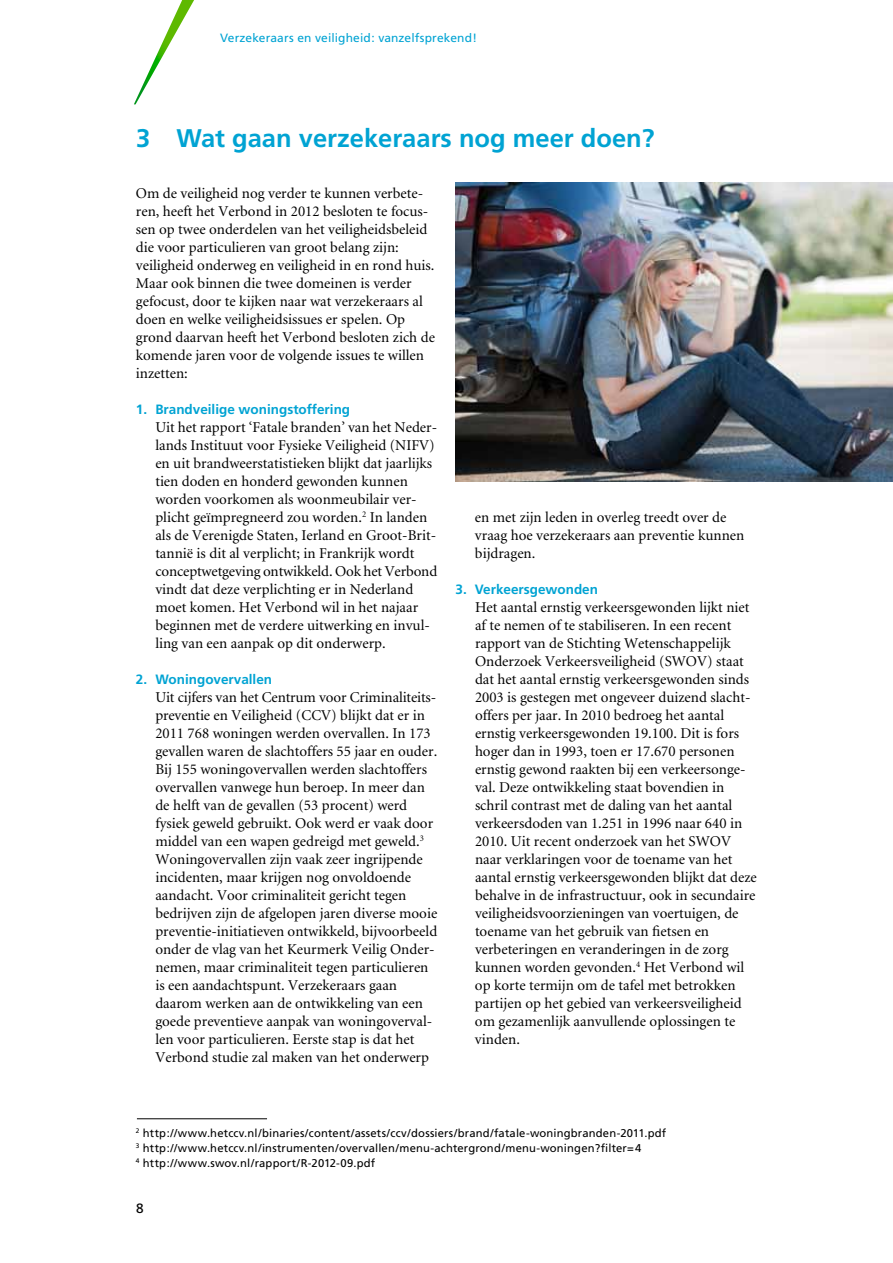
<style>
.page{position:relative;width:893px;height:1263px;background:#fff}
.page>*{position:absolute;margin:0;border:0;box-sizing:border-box;transform-origin:0 0}
.t1{font:700 25.5px "Frutiger";color:#00a3d3}
.t2{font:15px/18px "Minion";color:#000}
.t3{font:700 13.5px "Frutiger";color:#00a3d3}
.t4{font:13.5px "Frutiger";color:#000}
.t5{font:12px "Frutiger";letter-spacing:.01em;color:#00a3d3}
.t6{font:11.25px/15px "Frutiger";letter-spacing:.015em;color:#000}
</style>
<div class="page">
<svg style="left:134px;top:0;width:60px;height:104px"></svg>
<img style="left:455px;top:183px;width:438px;height:298px">
<hr style="left:137px;top:1118px;width:130px;height:1px;background:#000">
<p class="t5" style="left:220px;top:31px;width:259px">Verzekeraars en veiligheid: vanzelfsprekend!</p>
<h1 class="t1" style="left:136px;top:124px;width:520px">3 Wat gaan verzekeraars nog meer doen?</h1>
<p class="t2" style="left:136px;top:185px;width:301px">Om de veiligheid nog verder te kunnen verbete&shy;ren, heeft het Verbond in 2012 besloten te focus&shy;sen op twee onderdelen van het veiligheidsbeleid die voor particulieren van groot belang zijn: veiligheid onderweg en veiligheid in en rond huis.<br>Maar ook binnen die twee domeinen is verder gefocust, door te kijken naar wat verzekeraars al doen en welke veiligheidsissues er spelen. Op grond daarvan heeft het Verbond besloten zich de komende jaren voor de volgende issues te willen inzetten:</p>
<p class="t3" style="left:136px;top:401px;width:216px">1. Brandveilige woningstoffering</p>
<p class="t2" style="left:155px;top:419px;width:283px">Uit het rapport ‘Fatale branden’ van het Neder&shy;lands Instituut voor Fysieke Veiligheid (NIFV) en uit brandweerstatistieken blijkt dat jaarlijks tien doden en honderd gewonden kunnen worden voorkomen als woonmeubilair ver&shy;plicht geïmpregneerd zou worden.<sup>2</sup> In landen als de Verenigde Staten, Ierland en Groot-Brit&shy;tannië is dit al verplicht; in Frankrijk wordt conceptwetgeving ontwikkeld. Ook het Verbond vindt dat deze verplichting er in Nederland moet komen. Het Verbond wil in het najaar beginnen met de verdere uitwerking en invul&shy;ling van een aanpak op dit onderwerp.</p>
<p class="t3" style="left:136px;top:671px;width:138px">2. Woningovervallen</p>
<p class="t2" style="left:155px;top:689px;width:283px">Uit cijfers van het Centrum voor Criminaliteits&shy;preventie en Veiligheid (CCV) blijkt dat er in 2011 768 woningen werden overvallen. In 173 gevallen waren de slachtoffers 55 jaar en ouder.<br>Bij 155 woningovervallen werden slachtoffers overvallen vanwege hun beroep. In meer dan de helft van de gevallen (53 procent) werd fysiek geweld gebruikt. Ook werd er vaak door middel van een wapen gedreigd met geweld.<sup>3<br></sup>Woningovervallen zijn vaak zeer ingrijpende incidenten, maar krijgen nog onvoldoende aandacht. Voor criminaliteit gericht tegen bedrijven zijn de afgelopen jaren diverse mooie preventie-initiatieven ontwikkeld, bijvoorbeeld onder de vlag van het Keurmerk Veilig Onder&shy;nemen, maar criminaliteit tegen particulieren is een aandachtspunt. Verzekeraars gaan daarom werken aan de ontwikkeling van een goede preventieve aanpak van woningoverval&shy;len voor particulieren. Eerste stap is dat het Verbond studie zal maken van het onderwerp</p>
<p class="t2" style="left:475px;top:509px;width:271px">en met zijn leden in overleg treedt over de vraag hoe verzekeraars aan preventie kunnen bijdragen.</p>
<p class="t3" style="left:455px;top:581px;width:144px">3. Verkeersgewonden</p>
<p class="t2" style="left:475px;top:599px;width:283px">Het aantal ernstig verkeersgewonden lijkt niet af te nemen of te stabiliseren. In een recent rapport van de Stichting Wetenschappelijk Onderzoek Verkeersveiligheid (SWOV) staat dat het aantal ernstig verkeersgewonden sinds 2003 is gestegen met ongeveer duizend slacht&shy;offers per jaar. In 2010 bedroeg het aantal ernstig verkeersgewonden 19.100. Dit is fors hoger dan in 1993, toen er 17.670 personen ernstig gewond raakten bij een verkeersonge&shy;val. Deze ontwikkeling staat bovendien in schril contrast met de daling van het aantal verkeersdoden van 1.251 in 1996 naar 640 in 2010. Uit recent onderzoek van het SWOV naar verklaringen voor de toename van het aantal ernstig verkeersgewonden blijkt dat deze behalve in de infrastructuur, ook in secundaire veiligheidsvoorzieningen van voertuigen, de toename van het gebruik van fietsen en verbeteringen en veranderingen in de zorg kunnen worden gevonden.<sup>4</sup> Het Verbond wil op korte termijn om de tafel met betrokken partijen op het gebied van verkeersveiligheid om gezamenlijk aanvullende oplossingen te vinden.</p>
<p class="t6" style="left:136px;top:1125px;width:532px"><sup>2</sup> http://www.hetccv.nl/binaries/content/assets/ccv/dossiers/brand/fatale-woningbranden-2011.pdf<br><sup>3</sup> http://www.hetccv.nl/instrumenten/overvallen/menu-achtergrond/menu-woningen?filter=4<br><sup>4</sup> http://www.swov.nl/rapport/R-2012-09.pdf</p>
<p class="t4" style="left:136px;top:1200px;width:9px">8</p>
</div>
